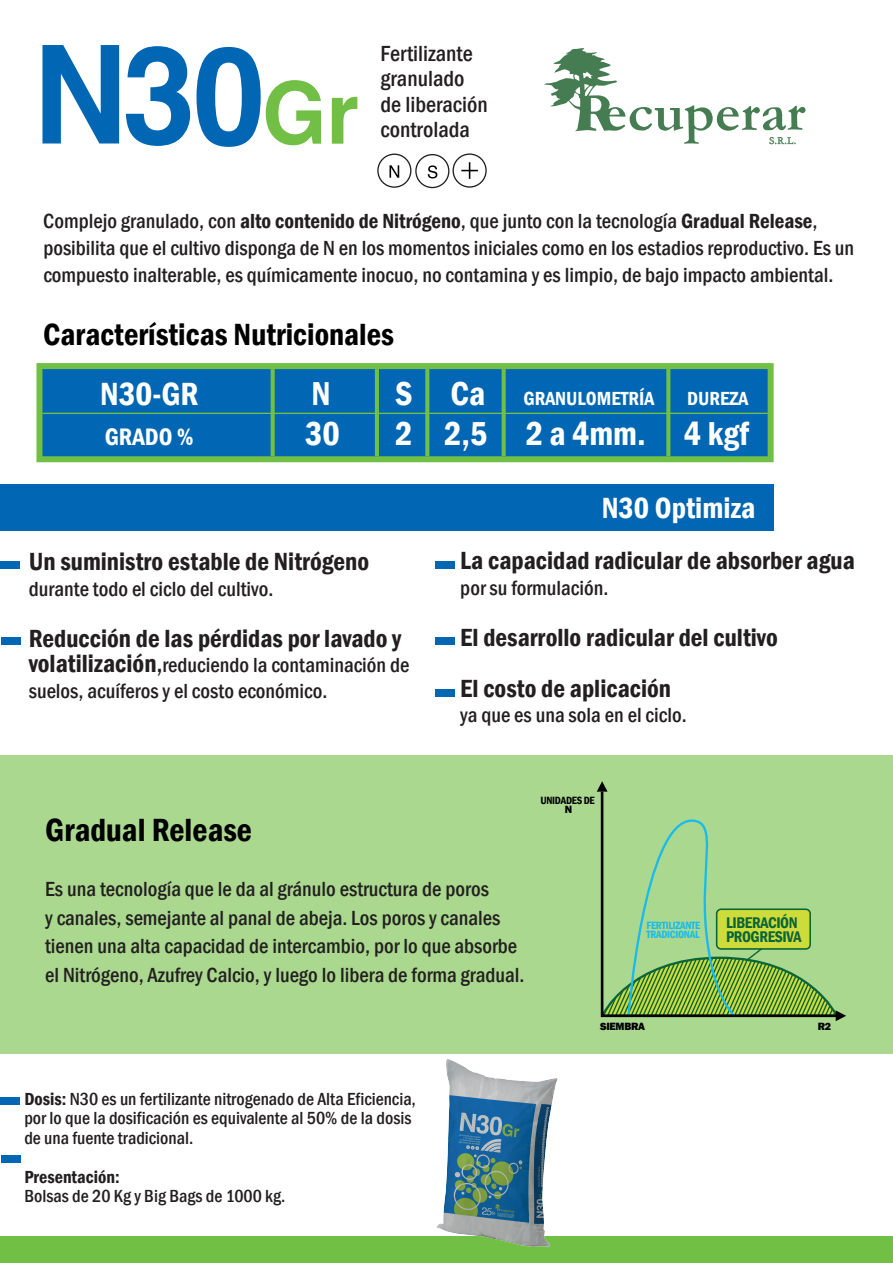
<style>
.page{position:relative;width:893px;height:1263px;background:#fff}
.page>*{position:absolute;margin:0;border:0;box-sizing:border-box;transform-origin:0 0}
.t1{font:600 condensed 34.05px "Franklin Gothic";color:#fff}
.t2{font:600 condensed 33px "Franklin Gothic";color:#000001}
.t3{font:600 condensed 33px "Franklin Gothic";color:#fff}
.t4{font:600 condensed 31.5px "Franklin Gothic";color:#000001}
.t5{font:600 condensed 30px "Franklin Gothic";color:#fff}
.t6{font:600 condensed 25.5px/51px "Franklin Gothic";color:#231f20}
.t7{font:600 condensed 24.45px "Franklin Gothic";color:#fff}
.t8{font:500 condensed 22.5px/25.5px "Franklin Gothic";color:#231f20}
.t9{font:500 condensed 21px/28.5px "Franklin Gothic";color:#231f20}
.t10{font:600 condensed 19.5px "Franklin Gothic";color:#fff}
.t11{font:500 condensed 18px/19.5px "Franklin Gothic";color:#231f20}
.t12{font:600 condensed 18px "Franklin Gothic";color:#231f20}
.t13{font:600 condensed 15.9px/14px "Franklin Gothic";letter-spacing:-.025em;color:#0a6538}
.t14{font:600 condensed 10.8px/9.4px "Franklin Gothic";letter-spacing:-.025em;color:#1abaec}
.t15{font:600 condensed 10.8px "Franklin Gothic";letter-spacing:-.025em;color:#000001}
.t16{font:800 10.8px "Franklin Gothic";letter-spacing:-.025em;color:#000001}
.s1{font-weight:600}
.s2{font-size:34.05px}
.s3{font-weight:600;font-size:25.5px}
.s4{font-size:25.5px}
</style>
<div class="page">
<svg style="left:36px;top:363px;width:737px;height:99px;fill:#0166b3"></svg>
<svg style="left:271px;top:369px;width:4px;height:87px"></svg>
<hr style="left:375px;top:369px;width:4px;height:87px;background:#71bf44">
<svg style="left:425px;top:369px;width:4px;height:87px"></svg>
<svg style="left:502px;top:369px;width:4px;height:87px"></svg>
<svg style="left:666px;top:369px;width:4px;height:87px"></svg>
<hr style="left:42px;top:413px;width:725px;height:1px;background:#71bf44">
<div style="left:1px;top:1237px;width:892px;height:26px;background:#71bf44"></div>
<div style="left:377px;top:154px;width:34px;height:34px;border:1px solid #231f20;border-radius:50%"></div>
<svg style="left:389px;top:165px;width:10px;height:13px"></svg>
<div style="left:415px;top:154px;width:34px;height:34px;border:1px solid #231f20;border-radius:50%"></div>
<svg style="left:428px;top:165px;width:9px;height:13px"></svg>
<div style="left:452px;top:153px;width:35px;height:35px;border:1px solid #231f20;border-radius:50%"></div>
<svg style="left:461px;top:162px;width:17px;height:17px"></svg>
<img style="left:403px;top:1059px;width:191px;height:189px">
<svg style="left:544px;top:48px;width:262px;height:96px"></svg>
<div style="left:0;top:755px;width:893px;height:299px;background:#a9d88e"></div>
<svg style="left:597px;top:781px;width:9px;height:11px"></svg>
<svg style="left:599px;top:789px;width:240px;height:229px"></svg>
<div style="left:1px;top:561px;width:19px;height:8px;background:#0166b3"></div>
<div style="left:1px;top:637px;width:20px;height:8px;background:#0166b3"></div>
<div style="left:1px;top:1097px;width:19px;height:8px;background:#0166b3"></div>
<div style="left:1px;top:1155px;width:20px;height:8px;background:#0166b3"></div>
<div style="left:435px;top:561px;width:19px;height:8px;background:#0166b3"></div>
<div style="left:435px;top:637px;width:20px;height:8px;background:#0166b3"></div>
<div style="left:435px;top:689px;width:20px;height:8px;background:#0166b3"></div>
<div style="left:0;top:485px;width:773px;height:46px;background:#0166b3"></div>
<svg style="left:42px;top:45px;width:77px;height:98px"></svg>
<svg style="left:126px;top:46px;width:64px;height:100px"></svg>
<svg style="left:196px;top:47px;width:125px;height:100px"></svg>
<svg style="left:332px;top:97px;width:25px;height:47px"></svg>
<p class="t8" style="left:380px;top:41px;width:109px">Fertilizante granulado de liberación controlada</p>
<p class="t9" style="left:43px;top:208px;width:812px;line-height:27px">Complejo granulado, con <span class="s1">alto contenido de Nitrógeno</span>, que junto con la tecnología <span class="s1">Gradual Release</span>, posibilita que el cultivo disponga de N en los momentos iniciales como en los estadios reproductivo. Es un compuesto inalterable, es químicamente inocuo, no contamina y es limpio, de bajo impacto ambiental.</p>
<h3 class="t4" style="left:43px;top:313px;width:352px">Características Nutricionales</h3>
<h2 class="t3" style="left:100px;top:371px;width:100px">N30-GR</h2>
<h1 class="t1" style="left:311px;top:370px;width:21px">N</h1>
<p class="t10" style="left:395px;top:385px;width:261px"><span class="s2">S Ca</span> GRANULOMETRÍA</p>
<p class="t10" style="left:687px;top:385px;width:63px">DUREZA</p>
<p class="t7" style="left:105px;top:421px;width:90px">GRADO %</p>
<h1 class="t1" style="left:305px;top:411px;width:36px">30</h1>
<h1 class="t1" style="left:395px;top:411px;width:356px">2 2,5 2 a 4mm. 4 kgf</h1>
<p class="t6" style="left:29px;top:536px;width:342px">Un suministro estable de Nitrógeno</p>
<p class="t9" style="left:29px;top:574px;width:246px">durante todo el ciclo del cultivo.</p>
<p class="t6" style="left:29px;top:612px;width:374px">Reducción de las pérdidas por lavado y</p>
<p class="t9" style="left:29px;top:652px;width:382px;line-height:25.5px"><span class="s3">volatilización</span><span class="s4">,</span>reduciendo la contaminación de suelos, acuíferos y el costo económico.</p>
<h3 class="t5" style="left:602px;top:488px;width:155px">N30 Optimiza</h3>
<p class="t6" style="left:460px;top:535px;width:396px">La capacidad radicular de absorber agua</p>
<p class="t9" style="left:460px;top:573px;width:150px">por su formulación.</p>
<p class="t6" style="left:460px;top:611px;width:319px">El desarrollo radicular del cultivo<br>El costo de aplicación</p>
<p class="t9" style="left:460px;top:701px;width:228px">ya que es una sola en el ciclo.</p>
<p class="t15" style="left:540px;top:793px;width:56px">UNIDADES DE</p>
<p class="t16" style="left:565px;top:803px;width:9px">N</p>
<h2 class="t2" style="left:45px;top:808px;width:208px">Gradual Release</h2>
<p class="t9" style="left:45px;top:875px;width:481px">Es una tecnología que le da al gránulo estructura de poros<br>y canales, semejante al panal de abeja. Los poros y canales tienen una alta capacidad de intercambio, por lo que absorbe el Nitrógeno, Azufrey Calcio, y luego lo libera de forma gradual.</p>
<p class="t11" style="left:24px;top:1089px;width:393px"><span class="s1">Dosis:</span> N30 es un fertilizante nitrogenado de Alta Eficiencia, por lo que la dosificación es equivalente al 50% de la dosis de una fuente tradicional.</p>
<p class="t12" style="left:24px;top:1165px;width:97px">Presentación:</p>
<p class="t11" style="left:24px;top:1186px;width:263px">Bolsas de 20 Kg y Big Bags de 1000 kg.</p>
<p class="t14" style="left:646px;top:920px;width:55px">FERTILIZANTE<br>TRADICIONAL</p>
<p class="t13" style="left:726px;top:915px;width:77px">LIBERACIÓN<br>PROGRESIVA</p>
<p class="t16" style="left:600px;top:1020px;width:47px">SIEMBRA</p>
<p class="t16" style="left:817px;top:1020px;width:15px">R2</p>
</div>
